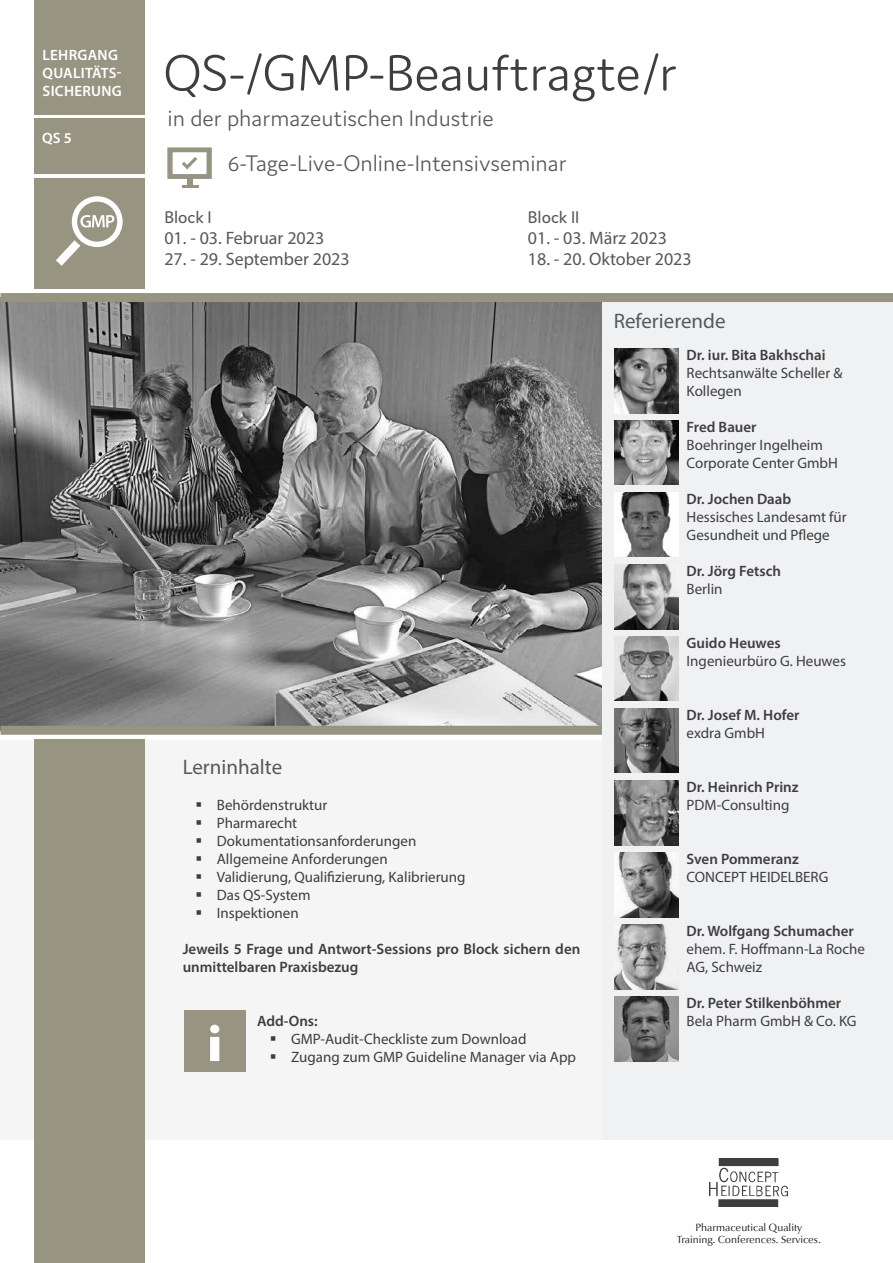
<style>
.page{position:relative;width:893px;height:1263px;background:#fff}
.page>*{position:absolute;margin:0;border:0;box-sizing:border-box;transform-origin:0 0}
.t1{font:300 54px "Domus";color:#3e3e3f}
.t2{font:300 24px/45px "Domus";color:#57585a}
.t3{font:21px "Myriad Pro";color:#57585a}
.t4{font:18px "Myriad Pro";color:#57585a}
.t5{font:18px "Domus";color:#57585a}
.t6{font:15px/18px "Myriad Pro";color:#3e3e3f}
.t7{font:600 15px/18px "Myriad Pro";color:#3e3e3f}
.t8{font:600 15px/18px "Myriad Pro";letter-spacing:.02em;color:#fff}
.t9{font:10.5px/12.6px "Optima Nova LT";color:#231f20;text-align:center}
</style>
<div class="page">
<img style="left:1px;top:302px;width:602px;height:428px">
<div style="left:34px;top:118px;width:110px;height:56px;background:#979481"></div>
<div style="left:34px;top:178px;width:110px;height:110px;background:#979481"></div>
<div style="left:0;top:739px;width:893px;height:400px;background:#f5f5f6"></div>
<div style="left:34px;top:739px;width:110px;height:524px;background:#979481"></div>
<div style="left:1px;top:726px;width:601px;height:9px;background:#979481"></div>
<div style="left:603px;top:297px;width:290px;height:842px;background:#f0f1f2"></div>
<div style="left:1px;top:293px;width:892px;height:9px;background:#979481"></div>
<img style="left:710px;top:1159px;width:78px;height:47px">
<div style="left:34px;top:0;width:110px;height:114px;background:#979481"></div>
<div style="left:72px;top:196px;width:51px;height:51px;background:#fff;border-radius:50%"></div>
<div style="left:77px;top:202px;width:40px;height:40px;background:#979481;border-radius:50%"></div>
<svg style="left:56px;top:240px;width:25px;height:26px"></svg>
<svg style="left:80px;top:215px;width:34px;height:12px"></svg>
<img style="left:614px;top:349px;width:64px;height:64px">
<img style="left:614px;top:420px;width:64px;height:65px">
<img style="left:614px;top:492px;width:64px;height:65px">
<img style="left:614px;top:565px;width:64px;height:64px">
<img style="left:614px;top:636px;width:64px;height:65px">
<img style="left:614px;top:708px;width:64px;height:65px">
<img style="left:614px;top:781px;width:64px;height:64px">
<img style="left:614px;top:853px;width:64px;height:64px">
<img style="left:614px;top:925px;width:64px;height:64px">
<img style="left:614px;top:997px;width:64px;height:64px">
<div style="left:184px;top:1010px;width:62px;height:61px;background:#979481"></div>
<svg style="left:210px;top:1025px;width:9px;height:36px"></svg>
<div style="left:188px;top:178px;width:5px;height:8px;background:#979481"></div>
<hr style="left:182px;top:185px;width:17px;height:3px;background:#979481">
<svg style="left:167px;top:147px;width:45px;height:32px"></svg>
<p class="t8" style="left:43px;top:46px;width:81px">LEHRGANG<br>QUALITÄTS-<br>SICHERUNG</p>
<p class="t8" style="left:42px;top:128px;width:31px">QS 5</p>
<h1 class="t1" style="left:163px;top:43px;width:515px">QS-/GMP-Beauftragte/r</h1>
<h2 class="t2" style="left:228px;top:96px;width:340px;text-indent:-60px">in der pharmazeutischen Industrie<br>6-Tage-Live-Online-Intensivseminar</h2>
<p class="t5" style="left:164px;top:207px;width:49px">Block I</p>
<p class="t4" style="left:164px;top:227px;width:161px">01. - 03. Februar 2023</p>
<p class="t4" style="left:164px;top:248px;width:187px">27. - 29. September 2023</p>
<p class="t5" style="left:528px;top:207px;width:53px">Block II</p>
<p class="t4" style="left:528px;top:227px;width:141px">01. - 03. März 2023</p>
<p class="t4" style="left:528px;top:248px;width:165px">18. - 20. Oktober 2023</p>
<h3 class="t3" style="left:614px;top:308px;width:113px">Referierende</h3>
<p class="t7" style="left:687px;top:346px;width:141px">Dr. iur. Bita Bakhschai</p>
<p class="t6" style="left:687px;top:364px;width:158px">Rechtsanwälte Scheller &amp;<br>Kollegen</p>
<p class="t7" style="left:687px;top:418px;width:71px">Fred Bauer</p>
<p class="t6" style="left:687px;top:436px;width:153px">Boehringer Ingelheim<br>Corporate Center GmbH</p>
<p class="t7" style="left:687px;top:490px;width:106px">Dr. Jochen Daab</p>
<p class="t6" style="left:687px;top:508px;width:162px">Hessisches Landesamt für<br>Gesundheit und Pflege</p>
<p class="t7" style="left:687px;top:562px;width:96px">Dr. Jörg Fetsch</p>
<p class="t6" style="left:687px;top:580px;width:38px">Berlin</p>
<p class="t7" style="left:687px;top:634px;width:96px">Guido Heuwes</p>
<p class="t6" style="left:687px;top:652px;width:161px">Ingenieurbüro G. Heuwes</p>
<h3 class="t3" style="left:183px;top:754px;width:101px">Lerninhalte</h3>
<p class="t6" style="left:217px;top:796px;width:250px">Behördenstruktur<br>Pharmarecht<br>Dokumentationsanforderungen<br>Allgemeine Anforderungen<br>Validierung, Qualifizierung, Kalibrierung<br>Das QS-System<br>Inspektionen</p>
<p class="t7" style="left:183px;top:940px;width:399px">Jeweils 5 Frage und Antwort-Sessions pro Block sichern den unmittelbaren Praxisbezug</p>
<p class="t7" style="left:687px;top:706px;width:114px">Dr. Josef M. Hofer</p>
<p class="t6" style="left:687px;top:724px;width:80px">exdra GmbH</p>
<p class="t7" style="left:687px;top:778px;width:113px">Dr. Heinrich Prinz</p>
<p class="t6" style="left:687px;top:796px;width:104px">PDM-Consulting</p>
<p class="t7" style="left:687px;top:850px;width:114px">Sven Pommeranz</p>
<p class="t6" style="left:687px;top:868px;width:143px">CONCEPT HEIDELBERG</p>
<p class="t7" style="left:687px;top:922px;width:169px">Dr. Wolfgang Schumacher</p>
<p class="t6" style="left:687px;top:940px;width:180px">ehem. F. Hoffmann-La Roche<br>AG, Schweiz</p>
<p class="t7" style="left:687px;top:994px;width:156px">Dr. Peter Stilkenböhmer</p>
<p class="t7" style="left:257px;top:1012px;width:62px">Add-Ons:</p>
<p class="t6" style="left:687px;top:1012px;width:171px">Bela Pharm GmbH &amp; Co. KG</p>
<p class="t6" style="left:291px;top:1030px;width:287px">GMP-Audit-Checkliste zum Download<br>Zugang zum GMP Guideline Manager via App</p>
<p class="t9" style="left:677px;top:1221px;width:146px">Pharmaceutical Quality<br>Training. Conferences. Services.</p>
</div>
